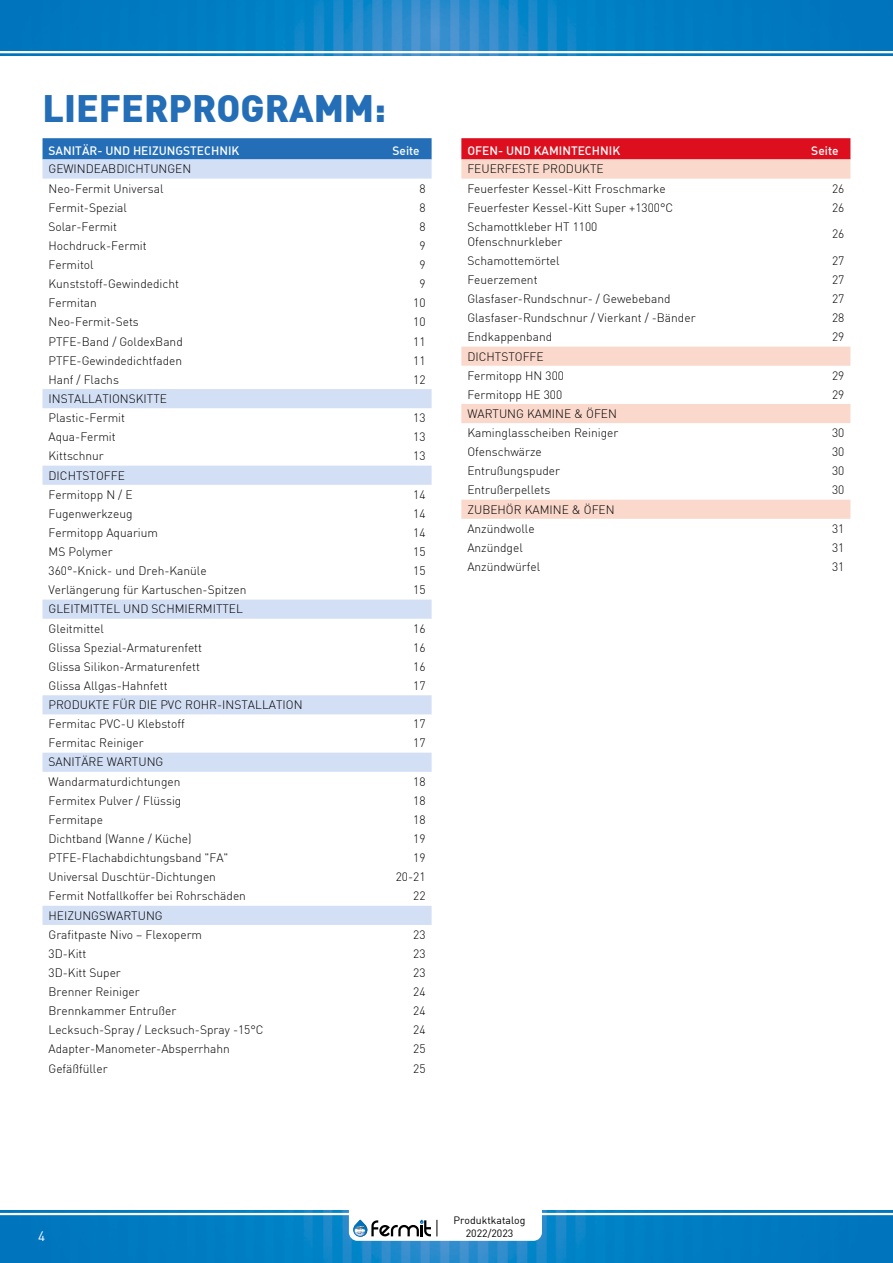
<style>
.page{position:relative;width:893px;height:1263px;background:#fff}
.page>*{position:absolute;margin:0;border:0;box-sizing:border-box;transform-origin:0 0}
.t1{font:900 37.5px "DIN";color:#236eb6}
.t2{font:13.5px "DIN";color:#fff}
.t3{font:300 12px/19.2px "DIN";color:#000}
.t4{font:12px "DIN Medium Alternate";color:#fff}
.t5{font:10.5px/12.6px "DIN";color:#000;text-align:center}
</style>
<div class="page">
<img style="left:0;top:0;width:893px;height:56px">
<img style="left:0;top:1210px;width:893px;height:53px">
<hr style="left:0;top:51px;width:893px;height:2px;background:#fff">
<hr style="left:0;top:1213px;width:893px;height:2px;background:#fff">
<svg style="left:349px;top:1210px;width:193px;height:31px"></svg>
<div style="left:43px;top:138px;width:389px;height:21px;background:#236eb6"></div>
<svg style="left:43px;top:159px;width:389px;height:766px"></svg>
<div style="left:461px;top:138px;width:389px;height:21px;background:#dd0e1d"></div>
<svg style="left:461px;top:159px;width:389px;height:360px"></svg>
<h1 class="t1" style="left:43px;top:84px;width:345px">LIEFERPROGRAMM:</h1>
<p class="t4" style="left:49px;top:143px;width:192px">SANITÄR- UND HEIZUNGSTECHNIK</p>
<p class="t4" style="left:392px;top:143px;width:29px">Seite</p>
<p class="t3" style="left:49px;top:159px;width:144px">GEWINDEABDICHTUNGEN<br>Neo-Fermit Universal</p>
<p class="t3" style="left:419px;top:179px;width:8px">8</p>
<p class="t3" style="left:49px;top:198px;width:80px">Fermit-Spezial</p>
<p class="t3" style="left:419px;top:198px;width:8px">8</p>
<p class="t3" style="left:49px;top:217px;width:70px">Solar-Fermit</p>
<p class="t3" style="left:419px;top:217px;width:8px">8</p>
<p class="t3" style="left:49px;top:236px;width:100px">Hochdruck-Fermit</p>
<p class="t3" style="left:419px;top:236px;width:8px">9</p>
<p class="t3" style="left:49px;top:255px;width:47px">Fermitol</p>
<p class="t3" style="left:419px;top:255px;width:8px">9</p>
<p class="t3" style="left:49px;top:274px;width:132px">Kunststoff-Gewindedicht</p>
<p class="t3" style="left:419px;top:274px;width:8px">9</p>
<p class="t3" style="left:49px;top:293px;width:50px">Fermitan</p>
<p class="t3" style="left:413px;top:293px;width:14px">10</p>
<p class="t3" style="left:49px;top:312px;width:92px">Neo-Fermit-Sets</p>
<p class="t3" style="left:413px;top:312px;width:14px">10</p>
<p class="t3" style="left:49px;top:332px;width:136px">PTFE-Band / GoldexBand</p>
<p class="t3" style="left:413px;top:332px;width:14px">11</p>
<p class="t3" style="left:49px;top:351px;width:135px">PTFE-Gewindedichtfaden</p>
<p class="t3" style="left:413px;top:351px;width:14px">11</p>
<p class="t3" style="left:49px;top:370px;width:72px">Hanf / Flachs</p>
<p class="t3" style="left:413px;top:370px;width:14px">12</p>
<p class="t3" style="left:49px;top:389px;width:120px">INSTALLATIONSKITTE<br>Plastic-Fermit</p>
<p class="t3" style="left:413px;top:408px;width:14px">13</p>
<p class="t3" style="left:49px;top:427px;width:69px">Aqua-Fermit</p>
<p class="t3" style="left:413px;top:427px;width:14px">13</p>
<p class="t3" style="left:49px;top:446px;width:57px">Kittschnur</p>
<p class="t3" style="left:413px;top:446px;width:14px">13</p>
<p class="t3" style="left:49px;top:465px;width:86px">DICHTSTOFFE<br>Fermitopp N / E</p>
<p class="t3" style="left:413px;top:485px;width:14px">14</p>
<p class="t3" style="left:49px;top:504px;width:86px">Fugenwerkzeug</p>
<p class="t3" style="left:413px;top:504px;width:14px">14</p>
<p class="t3" style="left:49px;top:523px;width:111px">Fermitopp Aquarium</p>
<p class="t3" style="left:413px;top:523px;width:14px">14</p>
<p class="t3" style="left:49px;top:542px;width:66px">MS Polymer</p>
<p class="t3" style="left:413px;top:542px;width:14px">15</p>
<p class="t3" style="left:49px;top:561px;width:160px">360°-Knick- und Dreh-Kanüle</p>
<p class="t3" style="left:413px;top:561px;width:14px">15</p>
<p class="t3" style="left:49px;top:580px;width:199px">Verlängerung für Kartuschen-Spitzen</p>
<p class="t3" style="left:413px;top:580px;width:14px">15</p>
<p class="t3" style="left:49px;top:599px;width:196px">GLEITMITTEL UND SCHMIERMITTEL<br>Gleitmittel</p>
<p class="t3" style="left:413px;top:618px;width:14px">16</p>
<p class="t3" style="left:49px;top:638px;width:155px">Glissa Spezial-Armaturenfett</p>
<p class="t3" style="left:413px;top:638px;width:14px">16</p>
<p class="t3" style="left:49px;top:657px;width:153px">Glissa Silikon-Armaturenfett</p>
<p class="t3" style="left:413px;top:657px;width:14px">16</p>
<p class="t3" style="left:49px;top:676px;width:121px">Glissa Allgas-Hahnfett</p>
<p class="t3" style="left:413px;top:676px;width:14px">17</p>
<p class="t3" style="left:49px;top:695px;width:256px">PRODUKTE FÜR DIE PVC ROHR-INSTALLATION<br>Fermitac PVC-U Klebstoff</p>
<p class="t3" style="left:413px;top:714px;width:14px">17</p>
<p class="t3" style="left:49px;top:733px;width:97px">Fermitac Reiniger</p>
<p class="t3" style="left:413px;top:733px;width:14px">17</p>
<p class="t3" style="left:49px;top:752px;width:133px">SANITÄRE WARTUNG<br>Wandarmaturdichtungen</p>
<p class="t3" style="left:413px;top:771px;width:14px">18</p>
<p class="t3" style="left:49px;top:791px;width:134px">Fermitex Pulver / Flüssig</p>
<p class="t3" style="left:413px;top:791px;width:14px">18</p>
<p class="t3" style="left:49px;top:810px;width:56px">Fermitape</p>
<p class="t3" style="left:413px;top:810px;width:14px">18</p>
<p class="t3" style="left:49px;top:829px;width:145px">Dichtband (Wanne / Küche)</p>
<p class="t3" style="left:413px;top:829px;width:14px">19</p>
<p class="t3" style="left:49px;top:848px;width:181px">PTFE-Flachabdichtungsband "FA"</p>
<p class="t3" style="left:413px;top:848px;width:14px">19</p>
<p class="t3" style="left:49px;top:867px;width:169px">Universal Duschtür-Dichtungen</p>
<p class="t3" style="left:396px;top:867px;width:31px">20-21</p>
<p class="t3" style="left:49px;top:886px;width:199px">Fermit Notfallkoffer bei Rohrschäden</p>
<p class="t3" style="left:413px;top:886px;width:14px">22</p>
<p class="t3" style="left:49px;top:905px;width:155px">HEIZUNGSWARTUNG<br>Grafitpaste Nivo – Flexoperm</p>
<p class="t3" style="left:413px;top:925px;width:14px">23</p>
<p class="t3" style="left:49px;top:944px;width:39px">3D-Kitt</p>
<p class="t3" style="left:413px;top:944px;width:14px">23</p>
<p class="t3" style="left:49px;top:963px;width:74px">3D-Kitt Super</p>
<p class="t3" style="left:413px;top:963px;width:14px">23</p>
<p class="t3" style="left:49px;top:982px;width:93px">Brenner Reiniger</p>
<p class="t3" style="left:413px;top:982px;width:14px">24</p>
<p class="t3" style="left:49px;top:1001px;width:129px">Brennkammer Entrußer</p>
<p class="t3" style="left:413px;top:1001px;width:14px">24</p>
<p class="t3" style="left:49px;top:1020px;width:217px">Lecksuch-Spray / Lecksuch-Spray -15°C</p>
<p class="t3" style="left:413px;top:1020px;width:14px">24</p>
<p class="t3" style="left:49px;top:1039px;width:183px">Adapter-Manometer-Absperrhahn</p>
<p class="t3" style="left:413px;top:1039px;width:14px">25</p>
<p class="t3" style="left:49px;top:1058px;width:61px">Gefäßfüller</p>
<p class="t3" style="left:413px;top:1058px;width:14px">25</p>
<p class="t4" style="left:467px;top:143px;width:154px">OFEN- UND KAMINTECHNIK</p>
<p class="t4" style="left:811px;top:143px;width:29px">Seite</p>
<p class="t3" style="left:467px;top:159px;width:200px">FEUERFESTE PRODUKTE<br>Feuerfester Kessel-Kitt Froschmarke</p>
<p class="t3" style="left:832px;top:179px;width:14px">26</p>
<p class="t3" style="left:467px;top:198px;width:207px">Feuerfester Kessel-Kitt Super +1300°C</p>
<p class="t3" style="left:832px;top:198px;width:14px">26</p>
<p class="t3" style="left:467px;top:219px;width:131px;line-height:15px">Schamottkleber HT 1100<br>Ofenschnurkleber</p>
<p class="t3" style="left:832px;top:224px;width:14px">26</p>
<p class="t3" style="left:467px;top:251px;width:94px">Schamottemörtel</p>
<p class="t3" style="left:832px;top:251px;width:14px">27</p>
<p class="t3" style="left:467px;top:270px;width:72px">Feuerzement</p>
<p class="t3" style="left:832px;top:270px;width:14px">27</p>
<p class="t3" style="left:467px;top:289px;width:205px">Glasfaser-Rundschnur- / Gewebeband</p>
<p class="t3" style="left:832px;top:289px;width:14px">27</p>
<p class="t3" style="left:467px;top:308px;width:230px">Glasfaser-Rundschnur / Vierkant / -Bänder</p>
<p class="t3" style="left:832px;top:308px;width:14px">28</p>
<p class="t3" style="left:467px;top:327px;width:86px">Endkappenband</p>
<p class="t3" style="left:832px;top:327px;width:14px">29</p>
<p class="t3" style="left:467px;top:346px;width:98px">DICHTSTOFFE<br>Fermitopp HN 300</p>
<p class="t3" style="left:832px;top:366px;width:14px">29</p>
<p class="t3" style="left:467px;top:385px;width:96px">Fermitopp HE 300</p>
<p class="t3" style="left:832px;top:385px;width:14px">29</p>
<p class="t3" style="left:467px;top:404px;width:153px">WARTUNG KAMINE &amp; ÖFEN<br>Kaminglasscheiben Reiniger</p>
<p class="t3" style="left:832px;top:423px;width:14px">30</p>
<p class="t3" style="left:467px;top:442px;width:76px">Ofenschwärze</p>
<p class="t3" style="left:832px;top:442px;width:14px">30</p>
<p class="t3" style="left:467px;top:461px;width:94px">Entrußungspuder</p>
<p class="t3" style="left:832px;top:461px;width:14px">30</p>
<p class="t3" style="left:467px;top:480px;width:84px">Entrußerpellets</p>
<p class="t3" style="left:832px;top:480px;width:14px">30</p>
<p class="t3" style="left:467px;top:499px;width:149px">ZUBEHÖR KAMINE &amp; ÖFEN<br>Anzündwolle</p>
<p class="t3" style="left:832px;top:519px;width:14px">31</p>
<p class="t3" style="left:467px;top:538px;width:57px">Anzündgel</p>
<p class="t3" style="left:832px;top:538px;width:14px">31</p>
<p class="t3" style="left:467px;top:557px;width:74px">Anzündwürfel</p>
<p class="t3" style="left:832px;top:557px;width:14px">31</p>
<p class="t2" style="left:38px;top:1227px;width:9px">4</p>
<p class="t5" style="left:454px;top:1214px;width:73px">Produktkatalog<br>2022/2023</p>
</div>
